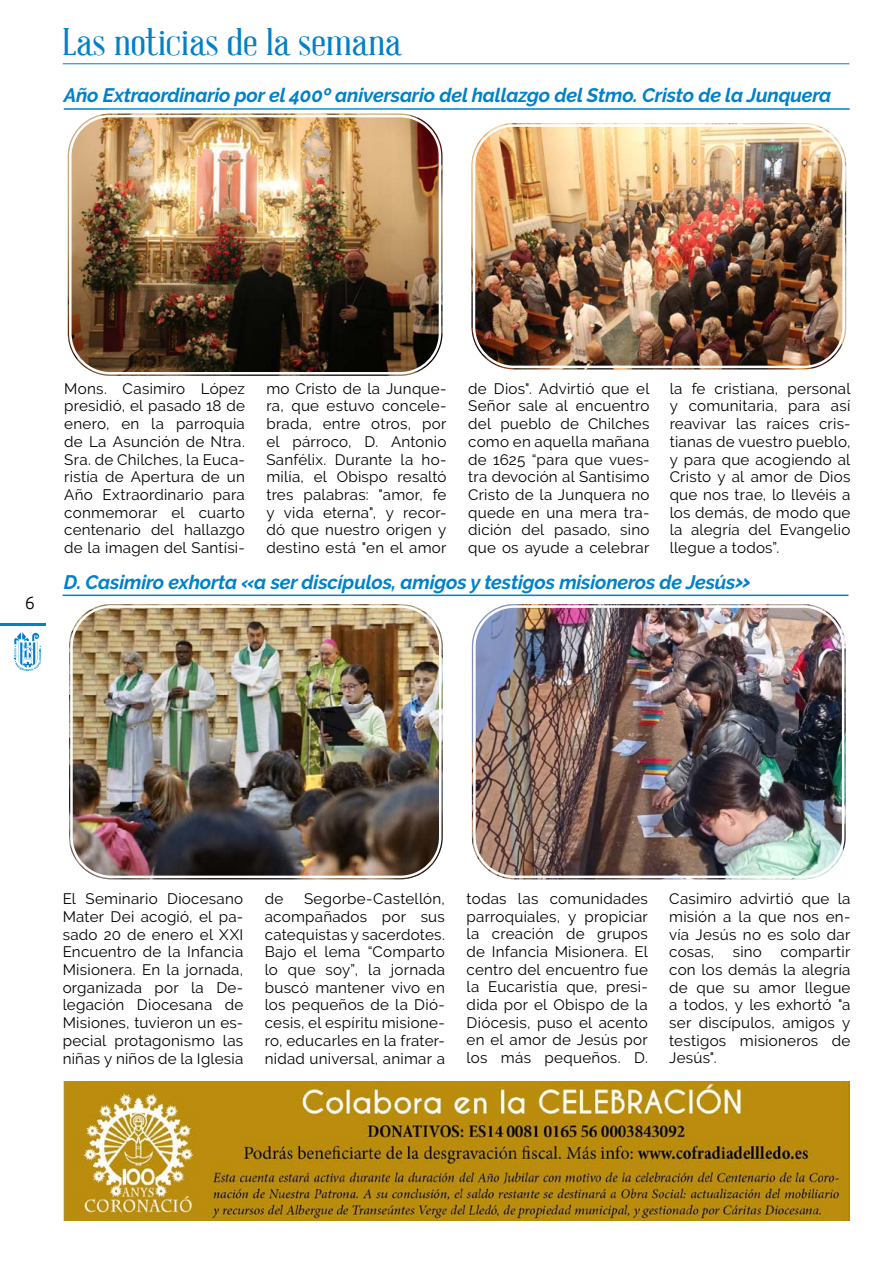
<style>
.page{position:relative;width:893px;height:1263px;background:#fff}
.page>*{position:absolute;margin:0;border:0;box-sizing:border-box;transform-origin:0 0}
.t1{font:37.5px "Abraham Lincoln";color:#0081c9;scale:1.2 1}
.t2{font:italic 700 19.5px "Raleway";letter-spacing:-.01em;color:#0081c9}
.t3{font:300 18px "Ubuntu";color:#000}
.t4{font:15.15px/17.7px "Raleway";letter-spacing:.015em;color:#000;text-align:justify}
.s1{font-weight:800}
.s2{font-weight:800;font-size:23.25px}
</style>
<div class="page">
<hr style="left:0;top:624px;width:46px;height:2px;background:#0081c9">
<svg style="left:14px;top:632px;width:27px;height:39px"></svg>
<hr style="left:63px;top:63px;width:786px;height:1px;background:#0081c9">
<hr style="left:64px;top:108px;width:786px;height:2px;background:#0081c9">
<img style="left:68px;top:114px;width:374px;height:262px">
<div style="left:64px;top:110px;width:382px;height:269px;border:2px solid #fff;border-radius:45px"></div>
<div style="left:69px;top:115px;width:372px;height:259px;border:2px solid #fff;border-radius:40px"></div>
<img style="left:69px;top:604px;width:374px;height:275px">
<div style="left:65px;top:600px;width:381px;height:283px;border:2px solid #fff;border-radius:45px"></div>
<div style="left:70px;top:605px;width:371px;height:273px;border:2px solid #fff;border-radius:40px"></div>
<img style="left:63px;top:1081px;width:787px;height:139px">
<hr style="left:63px;top:595px;width:785px;height:1px;background:#0081c9">
<img style="left:472px;top:604px;width:374px;height:275px">
<div style="left:468px;top:600px;width:381px;height:283px;border:2px solid #fff;border-radius:45px"></div>
<div style="left:473px;top:605px;width:371px;height:273px;border:2px solid #fff;border-radius:40px"></div>
<img style="left:471px;top:123px;width:375px;height:246px">
<div style="left:468px;top:119px;width:382px;height:254px;border:2px solid #fff;border-radius:45px"></div>
<div style="left:473px;top:124px;width:372px;height:244px;border:2px solid #fff;border-radius:40px"></div>
<h1 class="t1" style="left:63px;top:22px;width:284px">Las noticias de la semana</h1>
<p class="t2" style="left:64px;top:84px;width:769px">Año Extraordinario por el 400º aniversario del hallazgo del Stmo. Cristo de la Junquera</p>
<p class="t3" style="left:25px;top:591px;width:12px">6</p>
<p class="t4" style="left:64px;top:380px;width:182px">Mons. Casimiro López presidió, el pasado 18 de enero, en la parroquia de La Asunción de Ntra.<br>Sra. de Chilches, la Euca&shy;ristía de Apertura de un Año Extraordinario para conmemorar el cuarto centenario del hallazgo de la imagen del Santísi-</p>
<p class="t4" style="left:266px;top:380px;width:182px">mo Cristo de la Junque&shy;ra, que estuvo concele&shy;brada, entre otros, por el párroco, D. Antonio Sanfélix. Durante la ho&shy;milía, el Obispo resaltó tres palabras: "amor, fe y vida eterna", y recor&shy;dó que nuestro origen y destino está "en el amor</p>
<p class="t4" style="left:468px;top:379px;width:183px">de Dios". Advirtió que el Señor sale al encuentro del pueblo de Chilches como en aquella mañana de 1625 “para que vues&shy;tra devoción al Santísimo Cristo de la Junquera no quede en una mera tra&shy;dición del pasado, sino que os ayude a celebrar</p>
<p class="t4" style="left:670px;top:379px;width:182px">la fe cristiana, personal y comunitaria, para así reavivar las raíces cris&shy;tianas de vuestro pueblo, y para que acogiendo al Cristo y al amor de Dios que nos trae, lo llevéis a los demás, de modo que la alegría del Evangelio llegue a todos”.</p>
<p class="t2" style="left:64px;top:571px;width:688px">D. Casimiro exhorta <span class="s1">«</span>a ser discípulos, amigos y testigos misioneros de Jesús<span class="s2">»</span></p>
<p class="t4" style="left:265px;top:890px;width:182px;text-indent:39px">Segorbe-Castellón, acompañados por sus catequistas y sacerdotes.<br>Bajo el lema “Comparto lo que soy”, la jornada buscó mantener vivo en los pequeños de la Dió&shy;cesis, el espíritu misione&shy;ro, educarles en la frater&shy;nidad universal, animar a</p>
<p class="t4" style="left:467px;top:889px;width:183px">todas las comunidades parroquiales, y propiciar la creación de grupos de Infancia Misionera. El centro del encuentro fue la Eucaristía que, presi&shy;dida por el Obispo de la Diócesis, puso el acento en el amor de Jesús por los más pequeños. D.</p>
<p class="t4" style="left:669px;top:890px;width:183px">Casimiro advirtió que la misión a la que nos en&shy;vía Jesús no es solo dar cosas, sino compartir con los demás la alegría de que su amor llegue a todos, y les exhortó "a ser discípulos, amigos y testigos misioneros de Jesús".</p>
<p class="t4" style="left:63px;top:890px;width:182px">El Seminario Diocesano Mater Dei acogió, el pa&shy;sado 20 de enero el XXI Encuentro de la Infancia Misionera. En la jornada, organizada por la De&shy;legación Diocesana de Misiones, tuvieron un es&shy;pecial protagonismo las niñas y niños de la Iglesia</p>
<p class="t4" style="left:265px;top:890px;width:20px">de</p>
</div>
